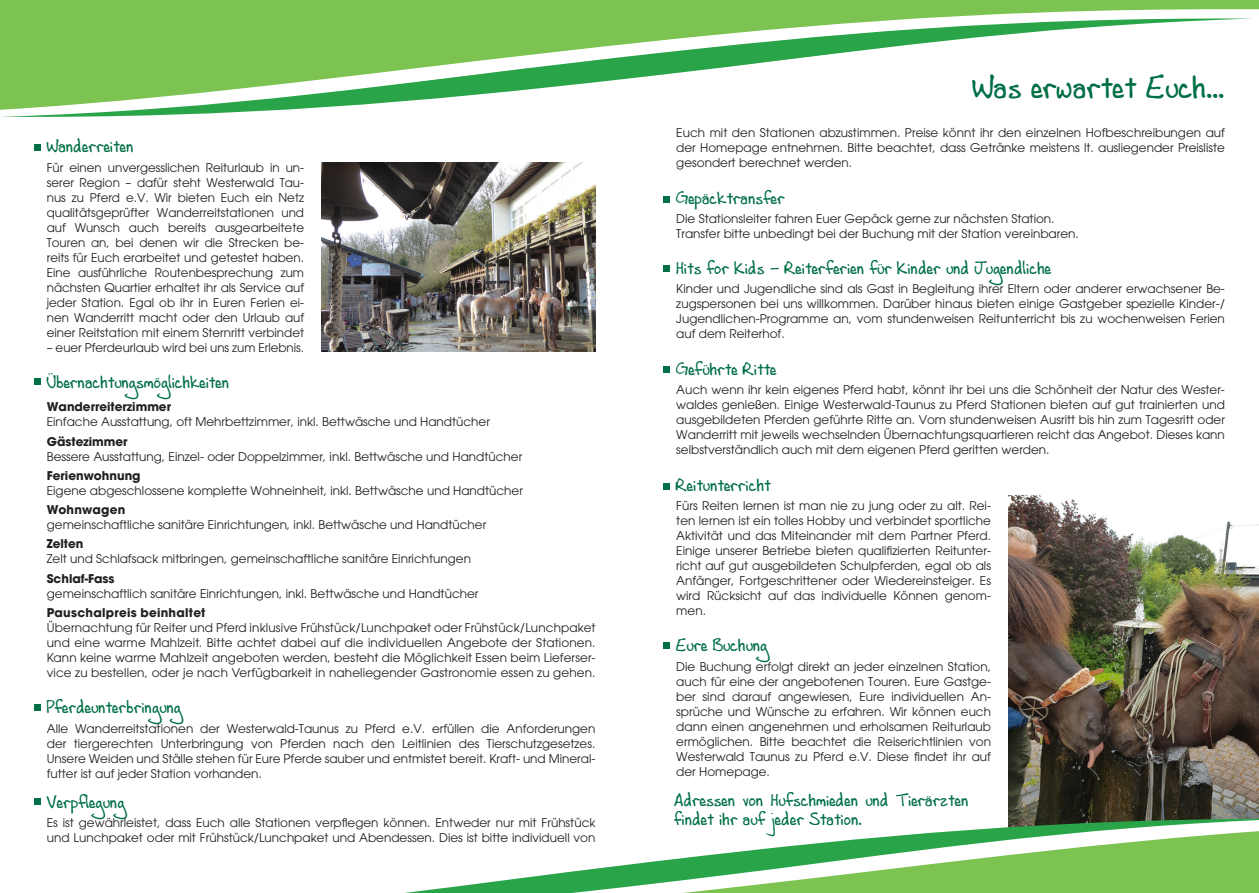
<style>
.page{position:relative;width:1259px;height:893px;background:#fff}
.page>*{position:absolute;margin:0;border:0;box-sizing:border-box;transform-origin:0 0}
.t1{font:33px "Andrew Script 16";color:#016f45}
.t2{font:18px/19.5px "Andrew Script 16";color:#016f45}
.t3{font:12px/15px "Avant Garde";color:#231f20;text-align:justify}
.t4{font:700 12px "Avant Garde";color:#231f20}
.t5{font:700 12px "Avant Garde";letter-spacing:.02em;color:#231f20}
</style>
<div class="page">
<img style="left:1008px;top:495px;width:251px;height:319px">
<svg style="left:1008px;top:814px;width:251px;height:5px"></svg>
<svg style="left:404px;top:820px;width:855px;height:73px"></svg>
<svg style="left:0;top:0;width:1259px;height:117px"></svg>
<svg style="left:34px;top:144px;width:6px;height:6px"></svg>
<div style="left:34px;top:378px;width:6px;height:7px;background:#016f45"></div>
<svg style="left:34px;top:705px;width:6px;height:6px"></svg>
<svg style="left:663px;top:642px;width:6px;height:6px"></svg>
<svg style="left:663px;top:483px;width:6px;height:6px"></svg>
<svg style="left:663px;top:366px;width:6px;height:6px"></svg>
<svg style="left:663px;top:266px;width:6px;height:6px"></svg>
<svg style="left:663px;top:197px;width:6px;height:6px"></svg>
<svg style="left:34px;top:798px;width:6px;height:6px"></svg>
<img style="left:321px;top:162px;width:274px;height:190px">
<p class="t2" style="left:47px;top:136px;width:89px">Wanderreiten</p>
<p class="t3" style="left:47px;top:160px;width:259px">Für einen unvergesslichen Reiturlaub in un&shy;serer Region – dafür steht Westerwald Tau&shy;nus zu Pferd e.V. Wir bieten Euch ein Netz qualitätsgeprüfter Wanderreitstationen und auf Wunsch auch bereits ausgearbeitete Touren an, bei denen wir die Strecken be&shy;reits für Euch erarbeitet und getestet haben.<br>Eine ausführliche Routenbesprechung zum nächsten Quartier erhaltet ihr als Service auf jeder Station. Egal ob ihr in Euren Ferien ei&shy;nen Wanderritt macht oder den Urlaub auf einer Reitstation mit einem Sternritt verbindet</p>
<p class="t3" style="left:47px;top:340px;width:259px">– euer Pferdeurlaub wird bei uns zum Erlebnis.</p>
<p class="t2" style="left:47px;top:372px;width:184px">Übernachtungsmöglichkeiten</p>
<p class="t4" style="left:47px;top:399px;width:126px">Wanderreiterzimmer</p>
<p class="t3" style="left:47px;top:414px;width:445px">Einfache Ausstattung, oft Mehrbettzimmer, inkl. Bettwäsche und Handtücher</p>
<p class="t4" style="left:47px;top:433px;width:82px">Gästezimmer</p>
<p class="t3" style="left:47px;top:449px;width:477px">Bessere Ausstattung, Einzel- oder Doppelzimmer, inkl. Bettwäsche und Handtücher</p>
<p class="t4" style="left:47px;top:468px;width:95px">Ferienwohnung</p>
<p class="t3" style="left:47px;top:483px;width:478px">Eigene abgeschlossene komplette Wohneinheit, inkl. Bettwäsche und Handtücher</p>
<p class="t5" style="left:47px;top:502px;width:80px">Wohnwagen</p>
<p class="t3" style="left:47px;top:517px;width:441px">gemeinschaftliche sanitäre Einrichtungen, inkl. Bettwäsche und Handtücher</p>
<p class="t4" style="left:47px;top:536px;width:38px">Zelten</p>
<p class="t3" style="left:47px;top:552px;width:426px">Zelt und Schlafsack mitbringen, gemeinschaftliche sanitäre Einrichtungen</p>
<p class="t4" style="left:47px;top:570px;width:69px">Schlaf-Fass</p>
<p class="t3" style="left:47px;top:586px;width:433px">gemeinschaftlich sanitäre Einrichtungen, inkl. Bettwäsche und Handtücher</p>
<p class="t5" style="left:47px;top:605px;width:160px">Pauschalpreis beinhaltet</p>
<p class="t3" style="left:47px;top:620px;width:550px">Übernachtung für Reiter und Pferd inklusive Frühstück/Lunchpaket oder Frühstück/Lunchpaket und eine warme Mahlzeit. Bitte achtet dabei auf die individuellen Angebote der Stationen.<br>Kann keine warme Mahlzeit angeboten werden, besteht die Möglichkeit Essen beim Lieferser&shy;vice zu bestellen, oder je nach Verfügbarkeit in naheliegender Gastronomie essen zu gehen.</p>
<p class="t2" style="left:47px;top:697px;width:136px">Pferdeunterbringung</p>
<p class="t3" style="left:47px;top:721px;width:550px">Alle Wanderreitstationen der Westerwald-Taunus zu Pferd e.V. erfüllen die Anforderungen der tiergerechten Unterbringung von Pferden nach den Leitlinien des Tierschutzgesetzes.<br>Unsere Weiden und Ställe stehen für Eure Pferde sauber und entmistet bereit. Kraft- und Mineral&shy;futter ist auf jeder Station vorhanden.</p>
<p class="t2" style="left:47px;top:792px;width:80px">Verpflegung</p>
<p class="t3" style="left:47px;top:815px;width:550px">Es ist gewährleistet, dass Euch alle Stationen verpflegen können. Entweder nur mit Frühstück und Lunchpaket oder mit Frühstück/Lunchpaket und Abendessen. Dies ist bitte individuell von</p>
<p class="t1" style="left:972px;top:67px;width:254px">Was erwartet Euch...</p>
<p class="t3" style="left:676px;top:125px;width:550px">Euch mit den Stationen abzustimmen. Preise könnt ihr den einzelnen Hofbeschreibungen auf der Homepage entnehmen. Bitte beachtet, dass Getränke meistens lt. ausliegender Preisliste gesondert berechnet werden.</p>
<p class="t2" style="left:676px;top:188px;width:110px">Gepäcktransfer</p>
<p class="t3" style="left:676px;top:211px;width:380px">Die Stationsleiter fahren Euer Gepäck gerne zur nächsten Station.</p>
<p class="t3" style="left:676px;top:226px;width:404px">Transfer bitte unbedingt bei der Buchung mit der Station vereinbaren.</p>
<p class="t2" style="left:676px;top:258px;width:377px">Hits for Kids - Reiterferien für Kinder und Jugendliche</p>
<p class="t3" style="left:676px;top:281px;width:550px">Kinder und Jugendliche sind als Gast in Begleitung ihrer Eltern oder anderer erwachsener Be&shy;zugspersonen bei uns willkommen. Darüber hinaus bieten einige Gastgeber spezielle Kinder-/ Jugendlichen-Programme an, vom stundenweisen Reitunterricht bis zu wochenweisen Ferien auf dem Reiterhof.</p>
<p class="t2" style="left:676px;top:359px;width:102px">Geführte Ritte</p>
<p class="t3" style="left:676px;top:382px;width:550px">Auch wenn ihr kein eigenes Pferd habt, könnt ihr bei uns die Schönheit der Natur des Wester&shy;waldes genießen. Einige Westerwald-Taunus zu Pferd Stationen bieten auf gut trainierten und ausgebildeten Pferden geführte Ritte an. Vom stundenweisen Ausritt bis hin zum Tagesritt oder Wanderritt mit jeweils wechselnden Übernachtungsquartieren reicht das Angebot. Dieses kann selbstverständlich auch mit dem eigenen Pferd geritten werden.</p>
<p class="t2" style="left:676px;top:475px;width:96px">Reitunterricht</p>
<p class="t3" style="left:676px;top:498px;width:316px">Fürs Reiten lernen ist man nie zu jung oder zu alt. Rei&shy;ten lernen ist ein tolles Hobby und verbindet sportliche Aktivität und das Miteinander mit dem Partner Pferd.<br>Einige unserer Betriebe bieten qualifizierten Reitunter&shy;richt auf gut ausgebildeten Schulpferden, egal ob als Anfänger, Fortgeschrittener oder Wiedereinsteiger. Es wird Rücksicht auf das individuelle Können genom&shy;men.</p>
<p class="t2" style="left:676px;top:635px;width:93px">Eure Buchung</p>
<p class="t3" style="left:676px;top:659px;width:316px">Die Buchung erfolgt direkt an jeder einzelnen Station, auch für eine der angebotenen Touren. Eure Gastge&shy;ber sind darauf angewiesen, Eure individuellen An&shy;sprüche und Wünsche zu erfahren. Wir können euch dann einen angenehmen und erholsamen Reiturlaub ermöglichen. Bitte beachtet die Reiserichtlinien von Westerwald Taunus zu Pferd e.V. Diese findet ihr auf der Homepage.</p>
<p class="t2" style="left:674px;top:790px;width:296px">Adressen von Hufschmieden und Tierärzten findet ihr auf jeder Station.</p>
</div>
